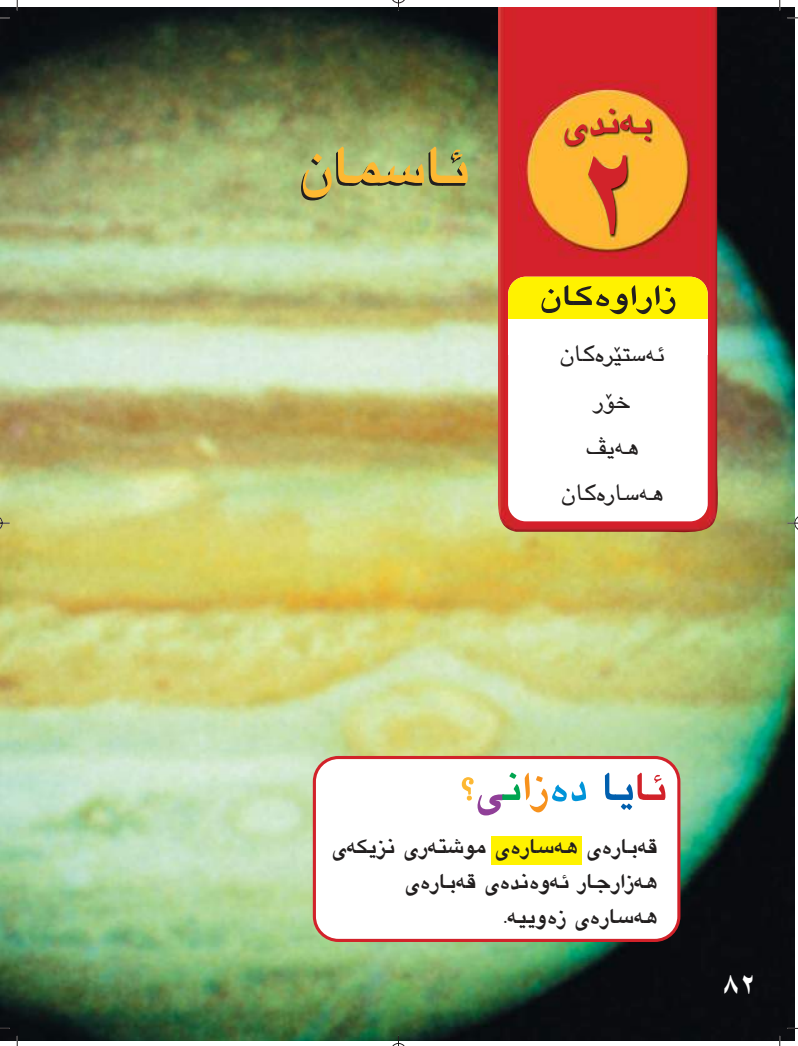
<style>
.page{position:relative;width:798px;height:1046px;background:#fff}
.page>*{position:absolute;margin:0;border:0;box-sizing:border-box;transform-origin:0 0}
.t1{font:700 80px "K Xt Gihane";color:#221f1f}
.t2{font:700 43.75px "K Xt Gihane";color:#221f1f;scale:1.2 1}
.t3{font:700 35px "K Xt Salwa";color:#fff}
.t4{font:700 31.25px/35px "K Xt Gihane";color:#221f1f;text-align:right}
.t5{font:300 31.25px/46.2px "K Xt G Ihane";color:#221f1f;text-align:center}
</style>
<div class="page">
<img style="left:0;top:7px;width:794px;height:1033px">
<img style="left:496px;top:7px;width:221px;height:526px">
<div style="left:508px;top:277px;width:199px;height:244px;background:#fff;border-radius:18px"></div>
<div style="left:508px;top:277px;width:199px;height:72px;background:#fff200;border-radius:18px"></div>
<div style="left:508px;top:319px;width:199px;height:35px;background:#fff"></div>
<img style="left:518px;top:81px;width:178px;height:177px">
<img style="left:564px;top:108px;width:86px;height:37px">
<img style="left:587px;top:155px;width:39px;height:79px">
<svg style="left:313px;top:755px;width:367px;height:186px"></svg>
<div style="left:491px;top:835px;width:91px;height:29px;background:#fff200"></div>
<svg style="left:390px;top:0;width:16px;height:10px"></svg>
<svg style="left:390px;top:1035px;width:16px;height:10px"></svg>
<svg style="left:0;top:515px;width:10px;height:16px"></svg>
<svg style="left:787px;top:515px;width:10px;height:16px"></svg>
<h1 class="t1" style="left:298px;top:111px;width:172px">ÊUL&lt;Uz</h1>
<h2 class="t2" style="left:539px;top:264px;width:116px">ÊUë…Ë«ñ«“</h2>
<p class="t5" style="left:559px;top:327px;width:107px">ÊUë…dO¶&lt;Wz</p>
<p class="t5" style="left:560px;top:327px;width:104px">:<br>ñ:u8<br>í|WÙ<br>ÊUë…ñU&lt;WÙ</p>
<p class="t4" style="left:331px;top:824px;width:327px">ÈWJ|eï ÈñW¶Åuî È…ñU&lt;WÙ È…ñU!Wè<br>È…ñU!Wè È…bï…ËWz ñU3ñ«“WÙ<br>ÆWO|Ë…“ È…ñU&lt;WÙ</p>
<p class="t3" style="left:721px;top:959px;width:37px">∏≤</p>
</div>
